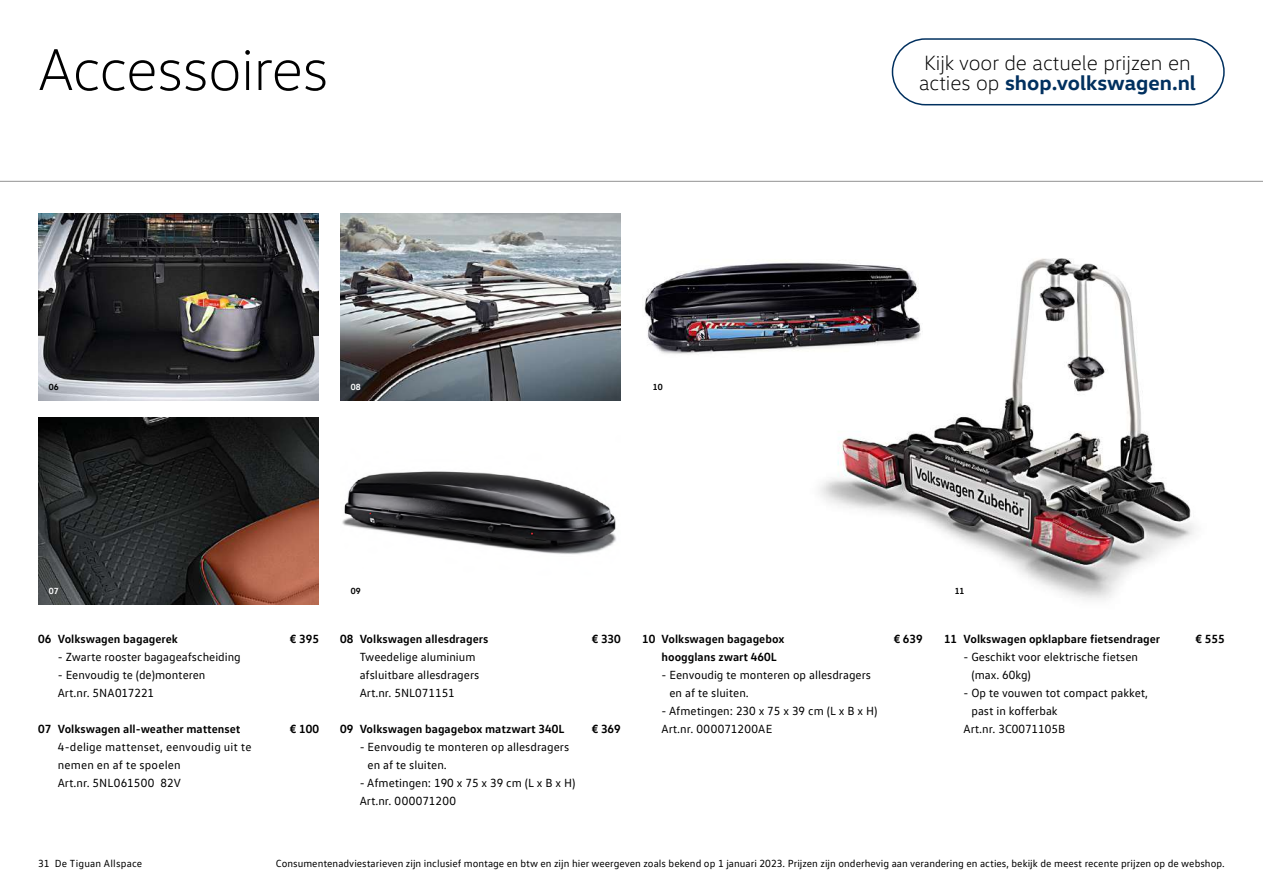
<style>
.page{position:relative;width:1263px;height:893px;background:#fff}
.page>*{position:absolute;margin:0;border:0;box-sizing:border-box;transform-origin:0 0}
.t1{font:300 60px "VW Head";letter-spacing:-.01em;color:#000}
.t2{font:300 21px/19.5px "VW Head";color:#000}
.t3{font:12px/18px "VW Text";color:#000}
.t4{font:700 12px "VW Text";color:#000}
.t5{font:10.5px "VW Text";color:#000}
.t6{font:10.5px "VW Text";letter-spacing:.02em;color:#000}
.t7{font:700 9px "VW Text";color:#000}
.t8{font:700 9px "VW Text";color:#fff}
.s1{font-weight:700;color:#00305f}
</style>
<div class="page">
<hr style="left:0;top:181px;width:1263px;height:1px;background:#929292">
<img style="left:820px;top:258px;width:375px;height:342px">
<img style="left:644px;top:258px;width:279px;height:143px">
<img style="left:38px;top:213px;width:281px;height:188px">
<img style="left:38px;top:418px;width:281px;height:187px">
<img style="left:340px;top:213px;width:281px;height:188px">
<img style="left:342px;top:471px;width:274px;height:83px">
<div style="left:892px;top:38px;width:333px;height:67px;border:2px solid #00305f;border-radius:33px"></div>
<h1 class="t1" style="left:38px;top:34px;width:292px">Accessoires</h1>
<h2 class="t2" style="left:919px;top:53px;width:278px">Kijk voor de actuele prijzen en acties op <span class="s1">shop.volkswagen.nl</span></h2>
<p class="t7" style="left:49px;top:381px;width:11px">06</p>
<p class="t8" style="left:351px;top:381px;width:11px">08</p>
<p class="t7" style="left:653px;top:381px;width:11px">10</p>
<p class="t8" style="left:49px;top:585px;width:11px">07</p>
<p class="t4" style="left:38px;top:631px;width:141px">06 Volkswagen bagagerek</p>
<p class="t4" style="left:290px;top:631px;width:31px">€ 395</p>
<p class="t3" style="left:58px;top:648px;width:185px">- Zwarte rooster bagageafscheiding</p>
<p class="t3" style="left:58px;top:666px;width:149px">- Eenvoudig te (de)monteren<br>Art.nr. 5NA017221</p>
<p class="t4" style="left:38px;top:721px;width:204px">07 Volkswagen all-weather mattenset</p>
<p class="t4" style="left:290px;top:721px;width:31px">€ 100</p>
<p class="t3" style="left:58px;top:738px;width:195px">4-delige mattenset, eenvoudig uit te nemen en af te spoelen<br>Art.nr. 5NL061500 82V</p>
<p class="t7" style="left:351px;top:585px;width:11px">09</p>
<p class="t4" style="left:340px;top:631px;width:150px">08 Volkswagen allesdragers</p>
<p class="t4" style="left:592px;top:631px;width:31px">€ 330</p>
<p class="t3" style="left:360px;top:648px;width:121px">Tweedelige aluminium afsluitbare allesdragers<br>Art.nr. 5NL071151</p>
<p class="t4" style="left:340px;top:721px;width:226px">09 Volkswagen bagagebox matzwart 340L</p>
<p class="t4" style="left:592px;top:721px;width:31px">€ 369</p>
<p class="t3" style="left:368px;top:738px;width:203px;text-indent:-8px">- Eenvoudig te monteren op allesdragers en af te sluiten.</p>
<p class="t3" style="left:360px;top:774px;width:217px">- Afmetingen: 190 x 75 x 39 cm (L x B x H)<br>Art.nr. 000071200</p>
<p class="t4" style="left:642px;top:631px;width:144px">10 Volkswagen bagagebox</p>
<p class="t4" style="left:894px;top:631px;width:31px">€ 639</p>
<p class="t4" style="left:662px;top:649px;width:117px">hoogglans zwart 460L</p>
<p class="t3" style="left:669px;top:666px;width:203px;text-indent:-8px">- Eenvoudig te monteren op allesdragers en af te sluiten.</p>
<p class="t3" style="left:662px;top:702px;width:217px">- Afmetingen: 230 x 75 x 39 cm (L x B x H)<br>Art.nr. 000071200AE</p>
<p class="t7" style="left:955px;top:585px;width:11px">11</p>
<p class="t4" style="left:944px;top:631px;width:218px">11 Volkswagen opklapbare fietsendrager</p>
<p class="t4" style="left:1195px;top:631px;width:31px">€ 555</p>
<p class="t3" style="left:971px;top:648px;width:168px;text-indent:-8px">- Geschikt voor elektrische fietsen (max. 60kg)</p>
<p class="t3" style="left:963px;top:684px;width:186px">- Op te vouwen tot compact pakket,</p>
<p class="t3" style="left:971px;top:702px;width:88px">past in kofferbak</p>
<p class="t3" style="left:963px;top:720px;width:103px">Art.nr. 3C0071105B</p>
<p class="t6" style="left:38px;top:857px;width:106px">31 De Tiguan Allspace</p>
<p class="t5" style="left:276px;top:857px;width:950px">Consumentenadviestarieven zijn inclusief montage en btw en zijn hier weergeven zoals bekend op 1 januari 2023. Prijzen zijn onderhevig aan verandering en acties, bekijk de meest recente prijzen op de webshop.</p>
</div>
